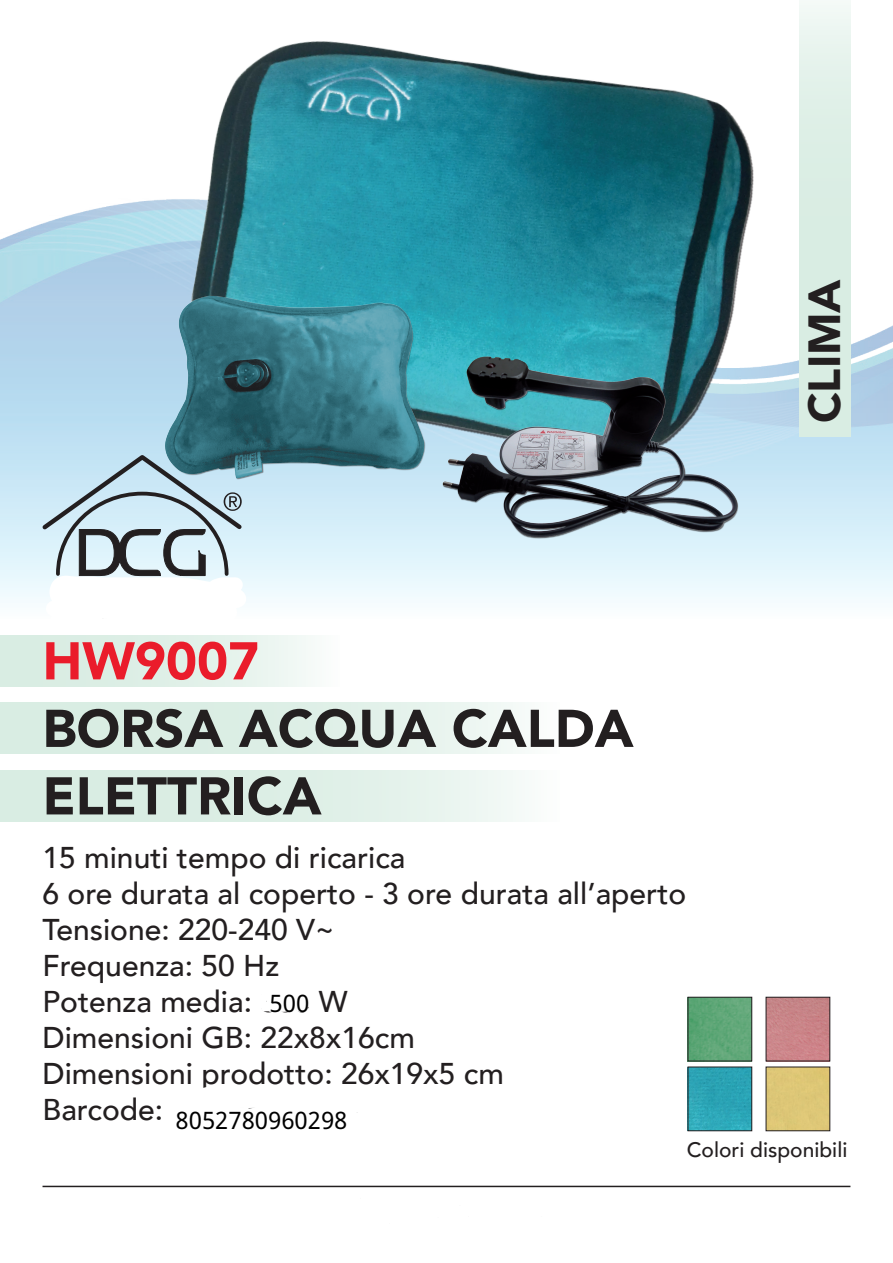
<style>
.page{position:relative;width:893px;height:1263px;background:#fff}
.page>*{position:absolute;margin:0;border:0;box-sizing:border-box;transform-origin:0 0}
.t1{font:900 52.5px/67.5px "Avenir";color:#231f20}
.t2{font:900 52.5px "Avenir";color:#ea1c2b}
.t3{font:900 45px "Avenir";color:#231f20}
.t4{font:500 30px/36px "Avenir";color:#231f20}
.t5{font:24px "Noto Sans";color:#000}
.t6{font:24px "Noto Mono";color:#000}
.t7{font:500 21px "Avenir";color:#231f20}
</style>
<div class="page">
<img style="left:151px;top:3px;width:649px;height:493px">
<img style="left:431px;top:326px;width:311px;height:234px">
<img style="left:155px;top:285px;width:288px;height:215px">
<div style="left:0;top:635px;width:339px;height:51px;background:linear-gradient(to right,#d3eade,#f3f9f6)"></div>
<div style="left:0;top:703px;width:559px;height:51px;background:linear-gradient(to right,#d2eade,#f0f8f4)"></div>
<div style="left:0;top:770px;width:559px;height:51px;background:linear-gradient(to right,#d2eade,#f0f8f4)"></div>
<div style="left:800px;top:0;width:51px;height:437px;background:#d9ede3"></div>
<hr style="left:43px;top:1186px;width:807px;height:1px;background:#231f20">
<img style="left:690px;top:999px;width:60px;height:60px">
<div style="left:688px;top:997px;width:64px;height:64px;border:1px solid #231f20"></div>
<img style="left:768px;top:999px;width:60px;height:60px">
<div style="left:766px;top:997px;width:64px;height:64px;border:1px solid #231f20"></div>
<img style="left:690px;top:1068px;width:60px;height:61px">
<div style="left:688px;top:1066px;width:64px;height:65px;border:1px solid #231f20"></div>
<svg style="left:32px;top:452px;width:226px;height:186px"></svg>
<h1 class="t2" style="left:43px;top:616px;width:218px">HW9007</h1>
<h1 class="t1" style="left:43px;top:693px;width:593px">BORSA ACQUA CALDA<br>ELETTRICA</h1>
<p class="t4" style="left:43px;top:837px;width:645px">15 minuti tempo di ricarica<br>6 ore durata al coperto - 3 ore durata all’aperto<br>Tensione: 220-240 V~<br>Frequenza: 50 Hz<br>Potenza media: 360 W<br>Dimensioni GB: 22x8x16cm<br>Dimensioni prodotto: 26x19x5 cm<br>Barcode: 8032774630796</p>
<p class="t5" style="left:270px;top:986px;width:41px">500</p>
<p class="t6" style="left:173px;top:1102px;width:189px">8052780960267</p>
<p class="t5" style="left:176px;top:1104px;width:173px">8052780960298</p>
<h2 class="t3" style="left:786px;top:423px;width:146px;rotate:-90deg">CLIMA</h2>
<p class="t7" style="left:687px;top:1131px;width:162px">Colori disponibili</p>
</div>
